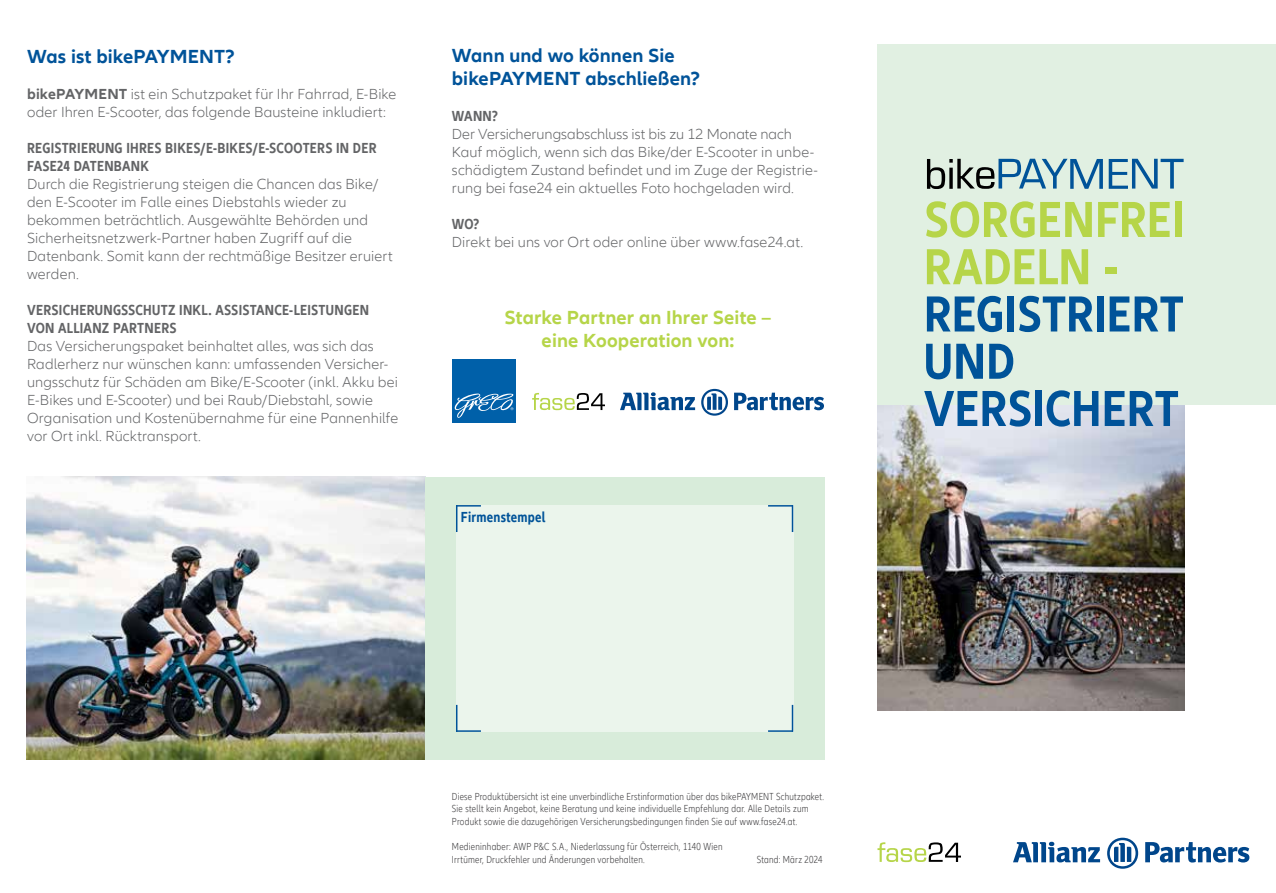
<style>
.page{position:relative;width:1276px;height:893px;background:#fff}
.page>*{position:absolute;margin:0;border:0;box-sizing:border-box;transform-origin:0 0}
.t1{font:700 condensed 52.5px/47.2px "Allianz Neo";color:#005399}
.t2{font:700 condensed 52.5px/47.2px "Allianz Neo";letter-spacing:.005em;color:#b6d549}
.t3{font:700 19.5px/22.5px "Allianz Neo";letter-spacing:.005em;color:#005399}
.t4{font:700 19.5px/22.5px "Allianz Neo";letter-spacing:.005em;color:#b6d549;text-align:center}
.t5{font:300 15px/18px "Allianz Neo";letter-spacing:.01em;color:#636466}
.t6{font:700 condensed 15px/18px "Allianz Neo";letter-spacing:.015em;color:#636466}
.t7{font:700 condensed 15px "Allianz Neo";letter-spacing:.02em;color:#005399}
.t8{font:300 condensed 10.5px/12.6px "Allianz Neo";letter-spacing:.025em;color:#414042}
.s1{font-weight:700}
</style>
<div class="page">
<img style="left:27px;top:477px;width:398px;height:282px">
<img style="left:877px;top:405px;width:308px;height:306px">
<div style="left:877px;top:45px;width:399px;height:360px;background:#e1f0e2"></div>
<svg style="left:877px;top:842px;width:84px;height:20px"></svg>
<svg style="left:927px;top:159px;width:256px;height:30px"></svg>
<div style="left:425px;top:477px;width:399px;height:282px;background:#d8ecda"></div>
<div style="left:456px;top:505px;width:337px;height:227px;background:#ebf5ec"></div>
<svg style="left:456px;top:507px;width:1px;height:25px"></svg>
<hr style="left:456px;top:505px;width:25px;height:2px;background:#005399">
<hr style="left:456px;top:730px;width:25px;height:2px;background:#005399">
<svg style="left:456px;top:705px;width:1px;height:25px"></svg>
<hr style="left:768px;top:505px;width:25px;height:2px;background:#005399">
<svg style="left:792px;top:507px;width:1px;height:25px"></svg>
<svg style="left:792px;top:705px;width:1px;height:25px"></svg>
<hr style="left:768px;top:730px;width:25px;height:2px;background:#005399">
<svg style="left:620px;top:392px;width:75px;height:18px"></svg>
<svg style="left:701px;top:389px;width:27px;height:27px"></svg>
<svg style="left:734px;top:393px;width:90px;height:17px"></svg>
<svg style="left:532px;top:393px;width:73px;height:17px"></svg>
<svg style="left:452px;top:422px;width:64px;height:1px"></svg>
<div style="left:452px;top:359px;width:64px;height:63px;background:#0060a9"></div>
<svg style="left:454px;top:393px;width:59px;height:25px"></svg>
<svg style="left:1013px;top:842px;width:87px;height:20px"></svg>
<svg style="left:1107px;top:838px;width:31px;height:31px"></svg>
<svg style="left:1145px;top:842px;width:104px;height:20px"></svg>
<h2 class="t3" style="left:27px;top:45px;width:209px">Was ist bikePAYMENT?</h2>
<p class="t5" style="left:27px;top:85px;width:371px"><span class="s1">bikePAYMENT</span> ist ein Schutzpaket für Ihr Fahrrad, E-Bike oder Ihren E-Scooter, das folgende Bausteine inkludiert:</p>
<p class="t6" style="left:27px;top:139px;width:351px">REGISTRIERUNG IHRES BIKES/E-BIKES/E-SCOOTERS IN DER<br>FASE24 DATENBANK</p>
<p class="t5" style="left:27px;top:175px;width:367px">Durch die Registrierung steigen die Chancen das Bike/ den E-Scooter im Falle eines Diebstahls wieder zu bekommen beträchtlich. Ausgewählte Behörden und Sicherheitsnetzwerk-Partner haben Zugriff auf die Datenbank. Somit kann der rechtmäßige Besitzer eruiert werden.</p>
<p class="t6" style="left:27px;top:301px;width:343px">VERSICHERUNGSSCHUTZ INKL. ASSISTANCE-LEISTUNGEN<br>VON ALLIANZ PARTNERS</p>
<p class="t5" style="left:27px;top:337px;width:373px">Das Versicherungspaket beinhaltet alles, was sich das Radlerherz nur wünschen kann: umfassenden Versicher&shy;ungsschutz für Schäden am Bike/E-Scooter (inkl. Akku bei E-Bikes und E-Scooter) und bei Raub/Diebstahl, sowie Organisation und Kostenübernahme für eine Pannenhilfe vor Ort inkl. Rücktransport.</p>
<h2 class="t3" style="left:452px;top:45px;width:250px">Wann und wo können Sie bikePAYMENT abschließen?</h2>
<p class="t6" style="left:452px;top:107px;width:48px">WANN?</p>
<p class="t5" style="left:452px;top:125px;width:367px">Der Versicherungsabschluss ist bis zu 12 Monate nach Kauf möglich, wenn sich das Bike/der E-Scooter in unbe&shy;schädigtem Zustand befindet und im Zuge der Registrie&shy;rung bei fase24 ein aktuelles Foto hochgeladen wird.</p>
<p class="t6" style="left:452px;top:215px;width:29px">WO?</p>
<p class="t5" style="left:452px;top:233px;width:353px">Direkt bei uns vor Ort oder online über www.fase24.at.</p>
<h2 class="t4" style="left:504px;top:307px;width:268px">Starke Partner an Ihrer Seite – eine Kooperation von:</h2>
<p class="t7" style="left:461px;top:508px;width:86px">Firmenstempel</p>
<h1 class="t2" style="left:924px;top:197px;width:262px">SORGENFREI<br>RADELN -</h1>
<h1 class="t1" style="left:924px;top:292px;width:262px">REGISTRIERT<br>UND<br>VERSICHERT</h1>
<p class="t8" style="left:452px;top:790px;width:373px">Diese Produktübersicht ist eine unverbindliche Erstinformation über das bikePAYMENT Schutzpaket.<br>Sie stellt kein Angebot, keine Beratung und keine individuelle Empfehlung dar. Alle Details zum<br>Produkt sowie die dazugehörigen Versicherungsbedingungen finden Sie auf www.fase24.at.</p>
<p class="t8" style="left:452px;top:841px;width:272px">Medieninhaber: AWP P&amp;C S.A., Niederlassung für Österreich, 1140 Wien<br>Irrtümer, Druckfehler und Änderungen vorbehalten.</p>
<p class="t8" style="left:757px;top:853px;width:67px">Stand: März 2024</p>
</div>
